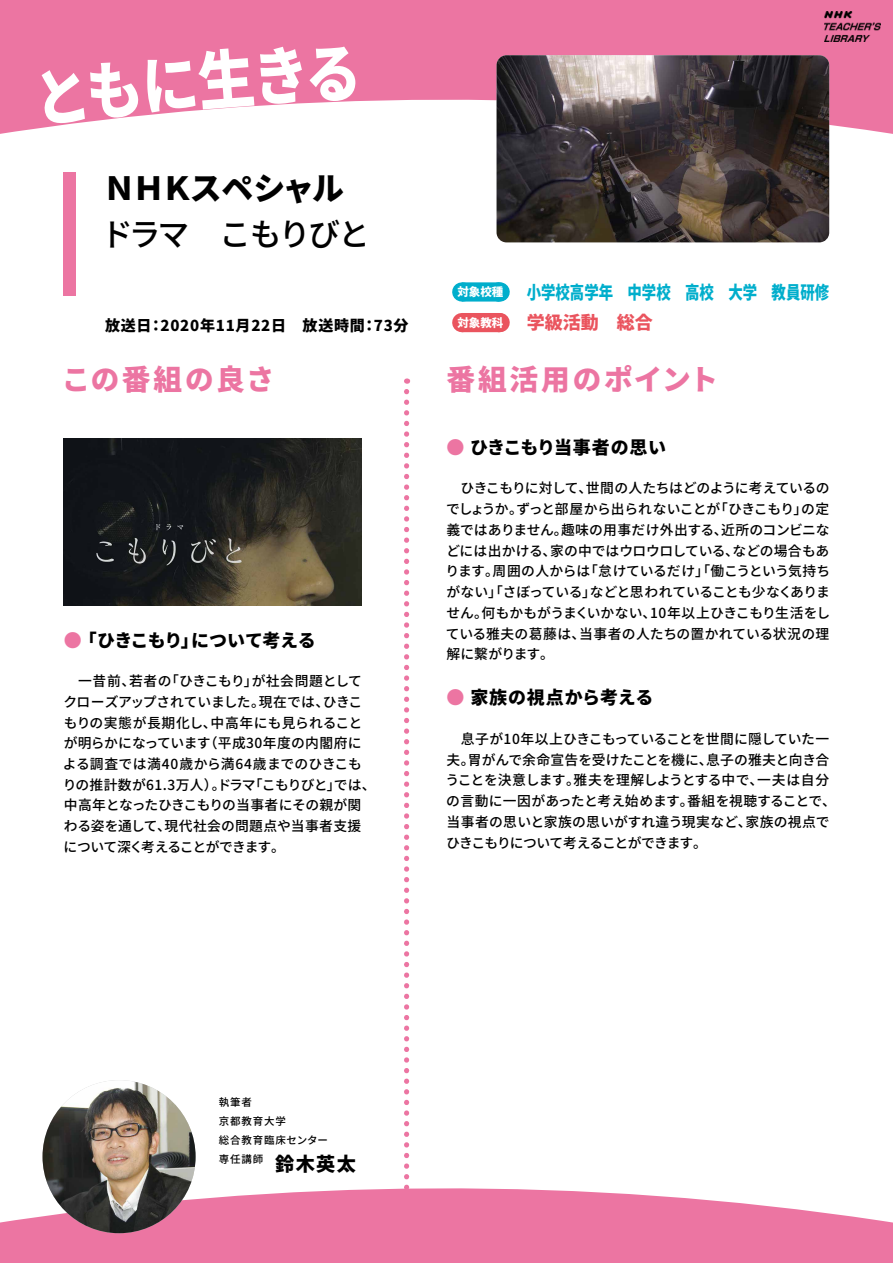
<style>
.page{position:relative;width:893px;height:1263px;background:#ec75a2}
.page>*{position:absolute;margin:0;border:0;box-sizing:border-box;transform-origin:0 0}
.t1{font:500 31.95px "Noto Sans CJ Kjp";letter-spacing:-.085em;color:#000}
.t2{font:900 31.95px "Noto Sans CJ Kjp";letter-spacing:-.075em;color:#000}
.t3{font:900 28.65px "Noto Sans CJ Kjp";letter-spacing:.09em;color:#ec75a2}
.t4{font:900 18px/30.6px "Noto Sans CJ Kjp";color:#00aecc;scale:.8 1}
.t5{font:900 18px "Noto Sans CJ Kjp";letter-spacing:-.015em;color:#000}
.t6{font:900 18px "Noto Sans CJ Kjp";letter-spacing:.035em;color:#000}
.t7{font:900 15px "Noto Sans CJ Kjp";letter-spacing:.05em;color:#000}
.t8{font:500 13.8px/20.7px "Noto Sans CJ Kjp";letter-spacing:-.005em;color:#000}
.t9{font:900 11.55px "Noto Sans CJ Kjp";color:#fff}
.t10{font:500 10.5px/19.2px "Noto Sans CJ Kjp";letter-spacing:.075em;color:#000}
.s1{font-size:11.55px;color:#fff}
.s2{color:#ea545e}
.s3{color:#ec75a2}
.s4{font-weight:900;font-size:19.2px}
</style>
<div class="page">
<div style="left:0;top:88px;width:893px;height:1136px;background:#fff"></div>
<img style="left:64px;top:438px;width:297px;height:167px">
<img style="left:824px;top:12px;width:56px;height:30px">
<div style="left:64px;top:172px;width:12px;height:124px;background:#ec75a2"></div>
<svg style="left:404px;top:392px;width:5px;height:828px"></svg>
<div style="left:462px;top:282px;width:37px;height:20px;background:#00aecc"></div>
<svg style="left:480px;top:282px;width:20px;height:20px"></svg>
<div style="left:462px;top:313px;width:37px;height:19px;background:#ea545e"></div>
<svg style="left:499px;top:313px;width:1px;height:19px"></svg>
<img style="left:497px;top:55px;width:332px;height:187px">
<img style="left:43px;top:1080px;width:153px;height:153px;border-radius:77px">
<svg style="left:40px;top:88px;width:316px;height:37px"></svg>
<h1 class="t2" style="left:103px;top:171px;width:242px">ＮＨＫスペシャル</h1>
<h1 class="t1" style="left:101px;top:216px;width:271px">ドラマ　こもりびと</h1>
<p class="t7" style="left:105px;top:317px;width:305px">放送日：2020年11月22日　放送時間：73分</p>
<h3 class="t4" style="left:457px;top:277px;width:466px;text-indent:69px">小学校高学年　中学校　高校　大学　教員研修<span class="s1">対象教科</span> <span class="s2">　学級活動　総合</span></h3>
<p class="t9" style="left:457px;top:285px;width:48px">対象校種</p>
<h2 class="t3" style="left:62px;top:363px;width:215px">この番組の良さ</h2>
<h2 class="t3" style="left:446px;top:363px;width:273px">番組活用のポイント</h2>
<h3 class="t5" style="left:64px;top:630px;width:254px"><span class="s3">●</span>「ひきこもり」について考える</h3>
<p class="t8" style="left:63px;top:671px;width:314px">　一昔前、若者の「ひきこもり」が社会問題としてクローズアップされていました。現在では、ひきこもりの実態が長期化し、中高年にも見られることが明らかになっています（平成30年度の内閣府による調査では満40歳から満64歳までのひきこもりの推計数が61.3万人）。ドラマ「こもりびと」では、中高年となったひきこもりの当事者にその親が関わる姿を通して、現代社会の問題点や当事者支援について深く考えることができます。</p>
<h3 class="t5" style="left:446px;top:437px;width:221px"><span class="s3">●</span> ひきこもり当事者の思い</h3>
<p class="t8" style="left:446px;top:478px;width:386px;text-align:justify">　ひきこもりに対して、世間の人たちはどのように考えているのでしょうか。ずっと部屋から出られないことが「ひきこもり」の定義ではありません。趣味の用事だけ外出する、近所のコンビニなどには出かける、家の中ではウロウロしている、などの場合もあります。周囲の人からは「怠けているだけ」「働こうという気持ちがない」「さぼっている」などと思われていることも少なくありません。何もかもがうまくいかない、10年以上ひきこもり生活をしている雅夫の葛藤は、当事者の人たちの置かれている状況の理解に繋がります。</p>
<h3 class="t6" style="left:446px;top:688px;width:208px"><span class="s3">●</span> 家族の視点から考える</h3>
<p class="t8" style="left:445px;top:729px;width:392px">　息子が10年以上ひきこもっていることを世間に隠していた一夫。胃がんで余命宣告を受けたことを機に、息子の雅夫と向き合うことを決意します。雅夫を理解しようとする中で、一夫は自分の言動に一因があったと考え始めます。番組を視聴することで、当事者の思いと家族の思いがすれ違う現実など、家族の視点でひきこもりについて考えることができます。</p>
<p class="t10" style="left:219px;top:1092px;width:139px">執筆者<br>京都教育⼤学<br>総合教育臨床センター<br>専任講師 <span class="s4">鈴木英太</span></p>
</div>
